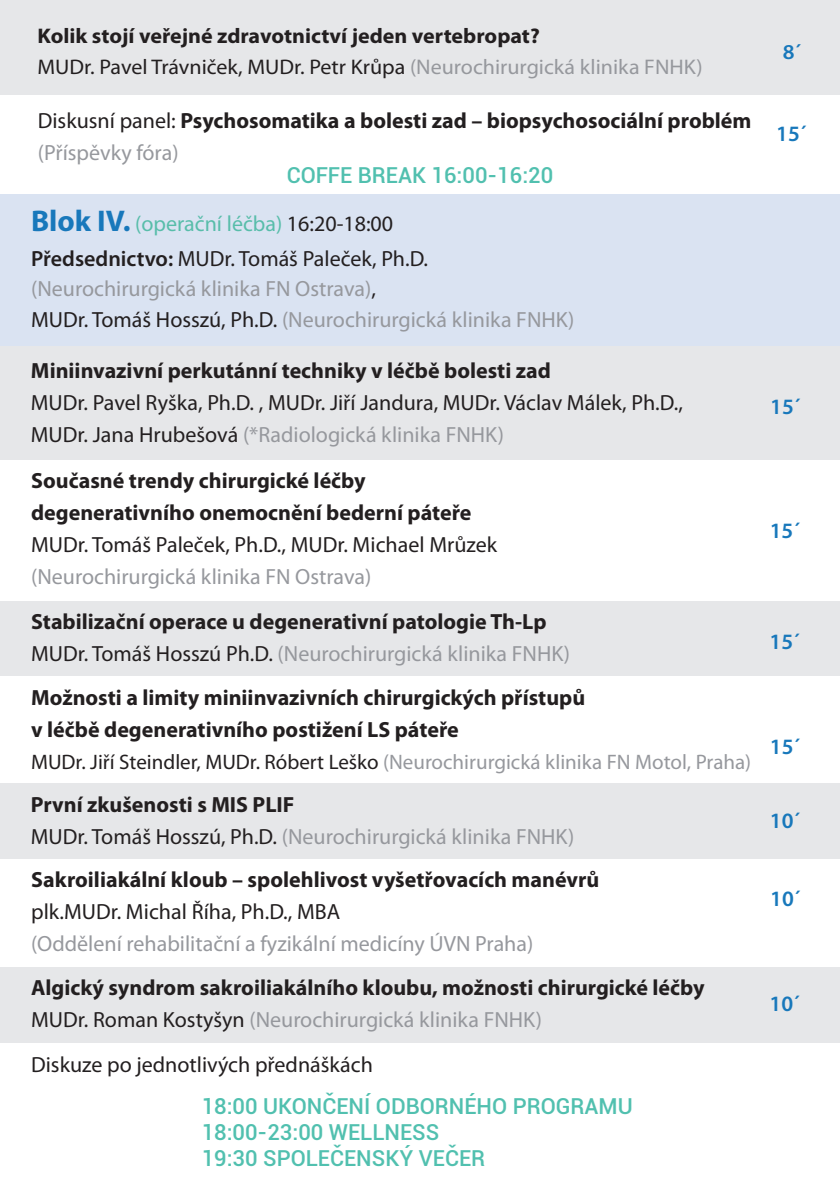
<style>
.page{position:relative;width:840px;height:1191px;background:#fff}
.page>*{position:absolute;margin:0;border:0;box-sizing:border-box;transform-origin:0 0}
.t1{font:700 22px/32px "Myriad Pro";color:#231f20}
.t2{font:22px/34.4px "Myriad Pro";color:#231f20}
.t3{font:22px/30.4px "Myriad Pro";color:#96989d}
.t4{font:500 22px/26px "Roboto";color:#51c0af}
.t5{font:600 22px "Myriad Pro";color:#1878bb}
.t6{font:700 21.2px/30.8px "Myriad Pro";color:#231f20;scale:1.04 1}
.t7{font:600 21.2px "Myriad Pro";color:#1878bb;scale:1.04 1}
.t8{font:21px "Myriad Pro";color:#96989d}
.s1{font-weight:400}
.s2{font-weight:400;color:#96989d}
.s3{font-weight:700;font-size:30px;color:#1878bb}
.s4{color:#58bdaa}
.s5{font-weight:600}
.s6{color:#231f20}
.s7{color:#96989d}
.s8{font-weight:700;color:#231f20}
</style>
<div class="page">
<div style="left:0;top:0;width:839px;height:94px;background:#e6e7e9"></div>
<div style="left:0;top:194px;width:839px;height:152px;background:#dae3f2"></div>
<div style="left:0;top:346px;width:839px;height:113px;background:#e6e7e9"></div>
<div style="left:0;top:601px;width:839px;height:75px;background:#e6e7e9"></div>
<div style="left:0;top:783px;width:839px;height:76px;background:#e6e7e9"></div>
<div style="left:0;top:967px;width:839px;height:75px;background:#e6e7e9"></div>
<p class="t6" style="left:38px;top:20px;width:640px">Kolik stojí veřejné zdravotnictví jeden vertebropat?<br><span class="s1">MUDr. Pavel Trávniček, MUDr. Petr Krůpa</span> <span class="s2">(Neurochirurgická klinika FNHK)</span></p>
<p class="t7" style="left:782px;top:38px;width:19px">8´</p>
<p class="t1" style="left:38px;top:104px;width:714px"><span class="s1">Diskusní panel:</span> Psychosomatika a bolesti zad – biopsychosociální problém <span class="s2">(Příspěvky fóra)</span></p>
<p class="t5" style="left:775px;top:120px;width:32px">15´</p>
<p class="t4" style="left:286px;top:161px;width:268px">COFFE BREAK 16:00-16:20</p>
<p class="t2" style="left:31px;top:206px;width:398px"><span class="s3">Blok IV.</span> <span class="s4">(operační léčba)</span> 16:20-18:00<br><span class="s5">Předsednictvo:</span> MUDr. Tomáš Paleček, Ph.D.</p>
<p class="t3" style="left:31px;top:273px;width:544px">(Neurochirurgická klinika FN Ostrava)<span class="s6">,<br>MUDr. Tomáš Hosszú, Ph.D.</span> (Neurochirurgická klinika FNHK)</p>
<p class="t1" style="left:31px;top:354px;width:521px">Miniinvazivní perkutánní techniky v léčbě bolesti zad</p>
<p class="t2" style="left:31px;top:387px;width:653px;line-height:32px">MUDr. Pavel Ryška, Ph.D. , MUDr. Jiří Jandura, MUDr. Václav Málek, Ph.D.,<br>MUDr. Jana Hrubešová <span class="s7">(*Radiologická klinika FNHK)</span></p>
<p class="t5" style="left:769px;top:393px;width:32px">15´</p>
<p class="t1" style="left:31px;top:463px;width:441px">Současné trendy chirurgické léčby degenerativního onemocnění bederní páteře</p>
<p class="t2" style="left:31px;top:527px;width:467px">MUDr. Tomáš Paleček, Ph.D., MUDr. Michael Mrůzek</p>
<p class="t3" style="left:31px;top:561px;width:341px">(Neurochirurgická klinika FN Ostrava)</p>
<p class="t5" style="left:769px;top:517px;width:32px">15´</p>
<p class="t1" style="left:31px;top:604px;width:540px">Stabilizační operace u degenerativní patologie Th-Lp<br><span class="s1">MUDr. Tomáš Hosszú Ph.D.</span> <span class="s2">(Neurochirurgická klinika FNHK)</span></p>
<p class="t1" style="left:31px;top:681px;width:555px">Možnosti a limity miniinvazivních chirurgických přístupů v léčbě degenerativního postižení LS páteře</p>
<p class="t8" style="left:31px;top:749px;width:721px"><span class="s6">MUDr. Jiří Steindler, MUDr. Róbert Leško</span> (Neurochirurgická klinika FN Motol, Praha)</p>
<p class="t3" style="left:31px;top:788px;width:544px;line-height:32px"><span class="s8">První zkušenosti s MIS PLIF<br></span><span class="s6">MUDr. Tomáš Hosszú, Ph.D.</span> (Neurochirurgická klinika FNHK)</p>
<p class="t1" style="left:31px;top:863px;width:569px">Sakroiliakální kloub – spolehlivost vyšetřovacích manévrů</p>
<p class="t2" style="left:31px;top:894px;width:310px">plk.MUDr. Michal Říha, Ph.D., MBA</p>
<p class="t3" style="left:31px;top:928px;width:503px">(Oddělení rehabilitační a fyzikální medicíny ÚVN Praha)</p>
<p class="t1" style="left:31px;top:971px;width:674px">Algický syndrom sakroiliakálního kloubu, možnosti chirurgické léčby<br><span class="s1">MUDr. Roman Kostyšyn</span> <span class="s2">(Neurochirurgická klinika FNHK)</span></p>
<p class="t2" style="left:31px;top:1047px;width:343px">Diskuze po jednotlivých přednáškách</p>
<p class="t4" style="left:201px;top:1092px;width:432px">18:00 UKONČENÍ ODBORNÉHO PROGRAMU<br>18:00-23:00 WELLNESS<br>19:30 SPOLEČENSKÝ VEČER</p>
<p class="t5" style="left:769px;top:628px;width:32px">15´</p>
<p class="t5" style="left:769px;top:733px;width:32px">15´</p>
<p class="t5" style="left:769px;top:806px;width:32px">10´</p>
<p class="t5" style="left:769px;top:884px;width:32px">10´</p>
<p class="t5" style="left:769px;top:989px;width:32px">10´</p>
</div>
